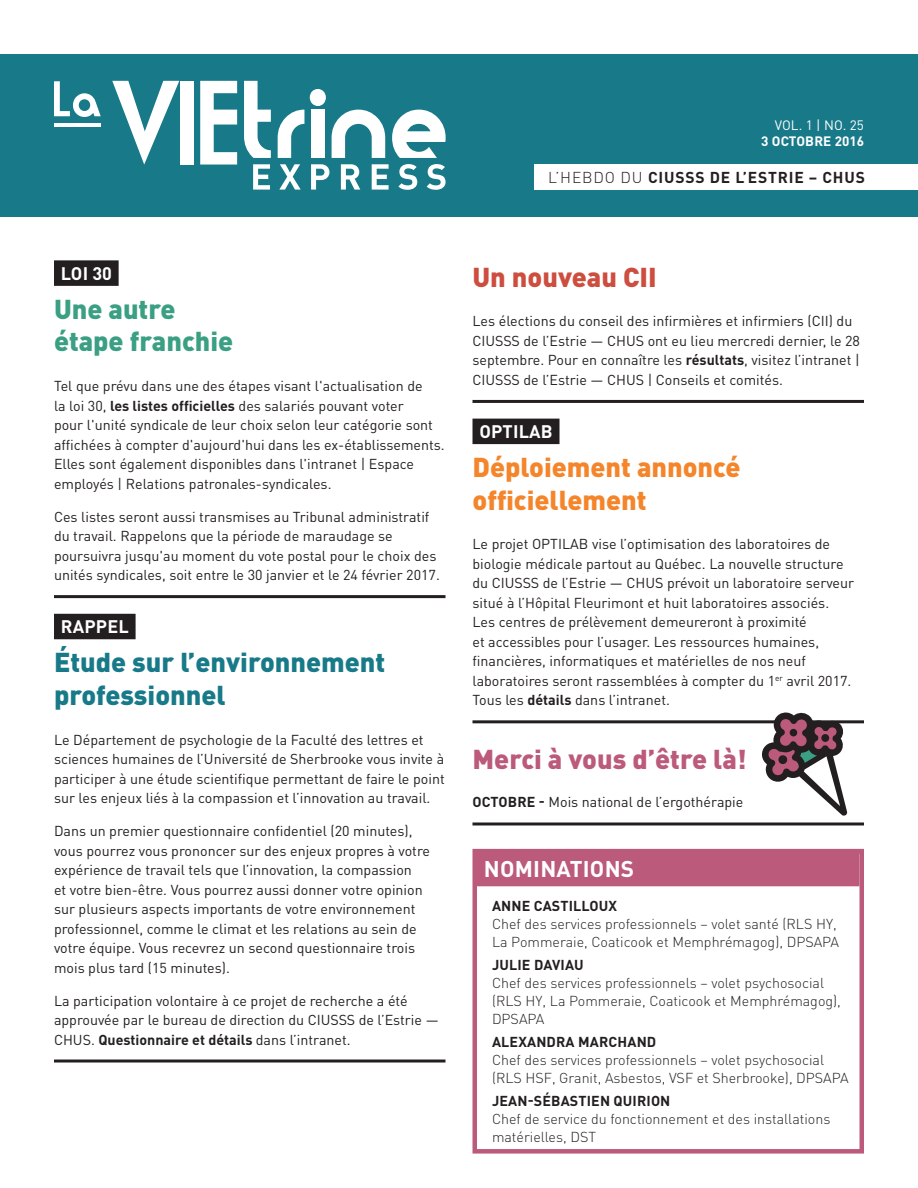
<style>
.page{position:relative;width:918px;height:1188px;background:#fff}
.page>*{position:absolute;margin:0;border:0;box-sizing:border-box;transform-origin:0 0}
.t1{font:900 27px/32.4px "DIN Pro";color:#187a89}
.t2{font:900 27px/32.4px "DIN Pro";color:#f5852a}
.t3{font:900 27px/32.4px "DIN Pro";color:#3a9f83}
.t4{font:900 27px "DIN Pro";color:#bc5a7b}
.t5{font:900 27px "DIN Pro";color:#cd4e3f}
.t6{font:700 22.5px "DIN Pro";letter-spacing:.01em;color:#fff}
.t7{font:700 18px "DIN Pro";letter-spacing:.01em;color:#fff}
.t8{font:700 15.6px "DIN Pro";letter-spacing:.055em;color:#231f20}
.Texte{font:14.25px/19.5px "DIN Pro";color:#231f20}
.t9{font:300 14.25px/18px "DIN Pro";color:#231f20}
.t10{font:700 14.25px "DIN Pro";letter-spacing:.01em;color:#231f20}
.t11{font:700 13.5px "DIN Pro";color:#fff}
.t12{font:13.5px "DIN Pro";letter-spacing:.005em;color:#fff}
.s1{font-weight:300}
.s2{font-weight:700}
</style>
<div class="page">
<div style="left:0;top:54px;width:918px;height:162px;background:#187a89"></div>
<div style="left:535px;top:164px;width:383px;height:26px;background:#fff"></div>
<svg style="left:54px;top:81px;width:47px;height:36px"></svg>
<hr style="left:54px;top:123px;width:47px;height:4px;background:#fff">
<svg style="left:310px;top:89px;width:16px;height:17px"></svg>
<svg style="left:332px;top:110px;width:53px;height:48px"></svg>
<svg style="left:392px;top:110px;width:54px;height:48px"></svg>
<div style="left:311px;top:110px;width:14px;height:48px;background:#fff"></div>
<svg style="left:200px;top:81px;width:37px;height:84px"></svg>
<div style="left:180px;top:81px;width:13px;height:84px;background:#fff"></div>
<svg style="left:278px;top:110px;width:26px;height:48px"></svg>
<svg style="left:244px;top:81px;width:27px;height:77px"></svg>
<svg style="left:112px;top:81px;width:67px;height:84px"></svg>
<svg style="left:253px;top:164px;width:17px;height:26px"></svg>
<svg style="left:279px;top:164px;width:22px;height:26px"></svg>
<svg style="left:311px;top:164px;width:18px;height:26px"></svg>
<svg style="left:341px;top:164px;width:19px;height:26px"></svg>
<svg style="left:372px;top:164px;width:17px;height:26px"></svg>
<svg style="left:398px;top:164px;width:19px;height:26px"></svg>
<svg style="left:427px;top:164px;width:19px;height:26px"></svg>
<div style="left:54px;top:260px;width:65px;height:26px;background:#231f20"></div>
<hr style="left:54px;top:595px;width:392px;height:3px;background:#231f20">
<div style="left:54px;top:614px;width:82px;height:25px;background:#231f20"></div>
<hr style="left:54px;top:1060px;width:392px;height:3px;background:#231f20">
<hr style="left:472px;top:400px;width:392px;height:3px;background:#231f20">
<div style="left:472px;top:419px;width:88px;height:25px;background:#231f20"></div>
<hr style="left:472px;top:720px;width:392px;height:3px;background:#231f20">
<hr style="left:472px;top:822px;width:392px;height:3px;background:#231f20">
<div style="left:477px;top:850px;width:383px;height:36px;background:#bc5a7b"></div>
<div style="left:472px;top:849px;width:392px;height:305px;border:4px solid #bc5a7b"></div>
<svg style="left:760px;top:712px;width:87px;height:104px"></svg>
<p class="t12" style="left:775px;top:116px;width:91px">VOL. 1 | NO. 25</p>
<p class="t11" style="left:761px;top:132px;width:104px">3 OCTOBRE 2016</p>
<p class="t8" style="left:548px;top:167px;width:318px"><span class="s1">L’HEBDO DU</span> CIUSSS DE L’ESTRIE – CHUS</p>
<p class="t7" style="left:61px;top:261px;width:53px">LOI 30</p>
<p class="t3" style="left:54px;top:292px;width:181px">Une autre étape franchie</p>
<p class="Texte" style="left:54px;top:376px;width:392px">Tel que prévu dans une des étapes visant l'actualisation de<br>la loi 30, <span class="s2">les listes officielles</span> des salariés pouvant voter<br>pour l'unité syndicale de leur choix selon leur catégorie sont affichées à compter d'aujourd'hui dans les ex-établissements.<br>Elles sont également disponibles dans l'intranet | Espace employés | Relations patronales-syndicales.</p>
<p class="Texte" style="left:54px;top:506px;width:387px">Ces listes seront aussi transmises au Tribunal administratif du travail. Rappelons que la période de maraudage se poursuivra jusqu'au moment du vote postal pour le choix des unités syndicales, soit entre le 30 janvier et le 24 février 2017.</p>
<p class="t7" style="left:61px;top:614px;width:70px">RAPPEL</p>
<p class="t1" style="left:54px;top:645px;width:333px">Étude sur l’environnement professionnel</p>
<p class="Texte" style="left:54px;top:729px;width:392px">Le Département de psychologie de la Faculté des lettres et sciences humaines de l’Université de Sherbrooke vous invite à participer à une étude scientifique permettant de faire le point sur les enjeux liés à la compassion et l’innovation au travail.</p>
<p class="Texte" style="left:54px;top:821px;width:378px">Dans un premier questionnaire confidentiel (20 minutes), vous pourrez vous prononcer sur des enjeux propres à votre expérience de travail tels que l’innovation, la compassion<br>et votre bien-être. Vous pourrez aussi donner votre opinion sur plusieurs aspects importants de votre environnement professionnel, comme le climat et les relations au sein de votre équipe. Vous recevrez un second questionnaire trois mois plus tard (15 minutes).</p>
<p class="Texte" style="left:54px;top:990px;width:386px">La participation volontaire à ce projet de recherche a été approuvée par le bureau de direction du CIUSSS de l’Estrie —<br>CHUS. <span class="s2">Questionnaire et détails</span> dans l’intranet.</p>
<p class="t5" style="left:472px;top:259px;width:186px">Un nouveau CII</p>
<p class="Texte" style="left:472px;top:311px;width:389px">Les élections du conseil des infirmières et infirmiers (CII) du CIUSSS de l’Estrie — CHUS ont eu lieu mercredi dernier, le 28 septembre. Pour en connaître les <span class="s2">résultats</span>, visitez l’intranet | CIUSSS de l’Estrie — CHUS | Conseils et comités.</p>
<p class="t7" style="left:479px;top:419px;width:75px">OPTILAB</p>
<p class="t2" style="left:472px;top:450px;width:270px">Déploiement annoncé officiellement</p>
<p class="Texte" style="left:472px;top:534px;width:383px">Le projet OPTILAB vise l’optimisation des laboratoires de biologie médicale partout au Québec. La nouvelle structure du CIUSSS de l’Estrie — CHUS prévoit un laboratoire serveur situé à l’Hôpital Fleurimont et huit laboratoires associés.<br>Les centres de prélèvement demeureront à proximité<br>et accessibles pour l’usager. Les ressources humaines, financières, informatiques et matérielles de nos neuf laboratoires seront rassemblées à compter du 1<sup>er</sup> avril 2017.<br>Tous les <span class="s2">détails</span> dans l’intranet.</p>
<p class="t4" style="left:472px;top:741px;width:276px">Merci à vous d’être là!</p>
<p class="Texte" style="left:473px;top:792px;width:272px"><span class="s2">OCTOBRE -</span> Mois national de l’ergothérapie</p>
<p class="t6" style="left:484px;top:854px;width:152px">NOMINATIONS</p>
<p class="t10" style="left:492px;top:896px;width:127px">ANNE CASTILLOUX</p>
<p class="t9" style="left:492px;top:914px;width:349px">Chef des services professionnels – volet santé (RLS HY,<br>La Pommeraie, Coaticook et Memphrémagog), DPSAPA</p>
<p class="t10" style="left:492px;top:955px;width:93px">JULIE DAVIAU</p>
<p class="t9" style="left:492px;top:973px;width:350px">Chef des services professionnels – volet psychosocial (RLS HY, La Pommeraie, Coaticook et Memphrémagog),<br>DPSAPA</p>
<p class="t10" style="left:492px;top:1032px;width:166px">ALEXANDRA MARCHAND</p>
<p class="t9" style="left:492px;top:1050px;width:358px">Chef des services professionnels – volet psychosocial (RLS HSF, Granit, Asbestos, VSF et Sherbrooke), DPSAPA</p>
<p class="t10" style="left:492px;top:1091px;width:180px">JEAN-SÉBASTIEN QUIRION</p>
<p class="t9" style="left:492px;top:1110px;width:340px">Chef de service du fonctionnement et des installations matérielles, DST</p>
</div>
